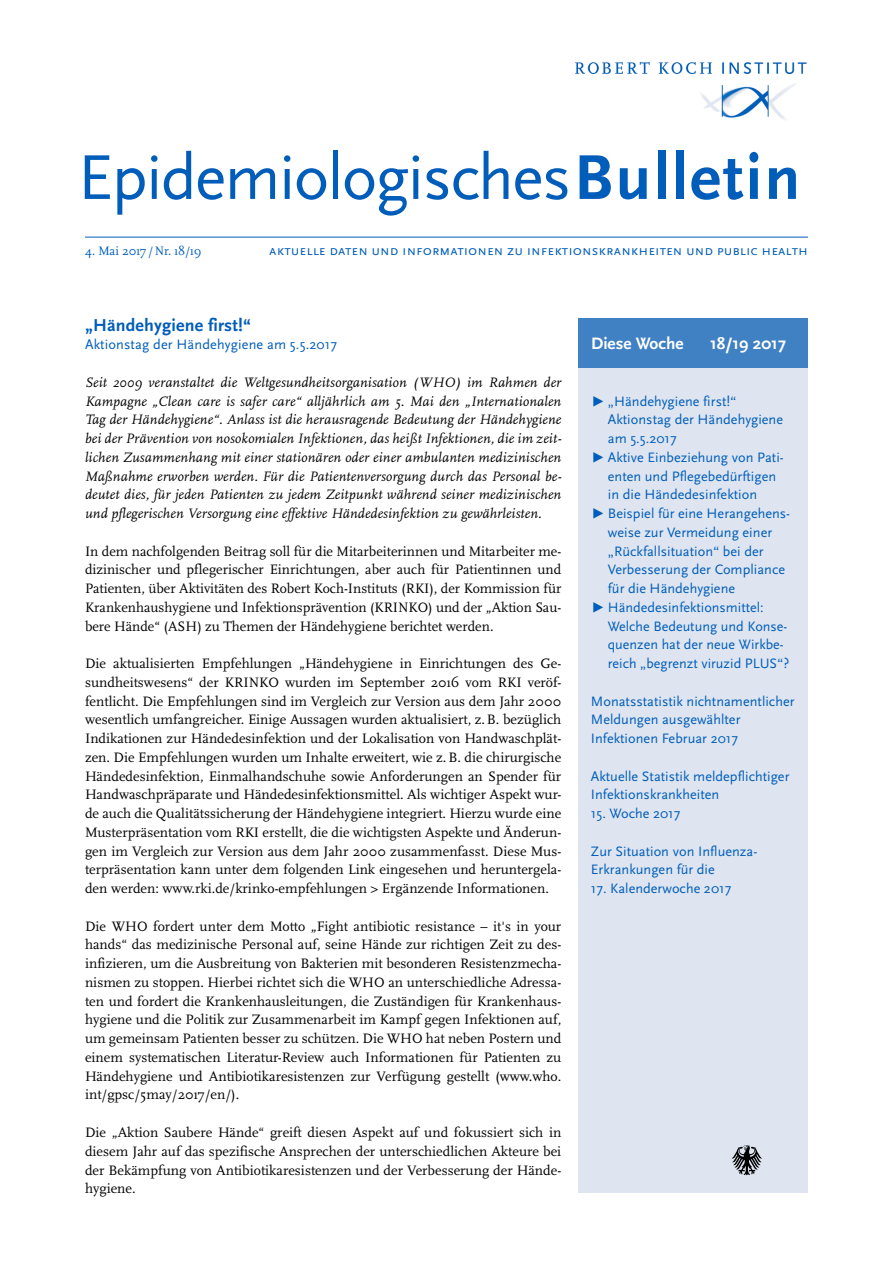
<style>
.page{position:relative;width:893px;height:1263px;background:#fff}
.page>*{position:absolute;margin:0;border:0;box-sizing:border-box;transform-origin:0 0}
.t1{font:66px "Scala Sans Pro";letter-spacing:-.02em;color:#005db9}
.t2{font:700 18px "Scala Sans Pro";letter-spacing:.01em;color:#005db9}
.t3{font:700 17.25px "Scala Sans Pro";color:#fff}
.t4{font:14.25px/18.8px "Scala Pro";color:#000;text-align:justify}
.t5{font:14.25px/18.8px "Scala Sans Pro";color:#005db9}
.t6{font:italic 14.25px/18.8px "Scala Pro";letter-spacing:.01em;color:#000;text-align:justify}
.t7{font:12.75px "Scala Pro";color:#005db9}
.s1{font-weight:700}
</style>
<div class="page">
<hr style="left:85px;top:237px;width:723px;height:1px;background:#005db9">
<img style="left:575px;top:61px;width:232px;height:59px">
<div style="left:578px;top:318px;width:230px;height:875px;background:#dee5f0"></div>
<div style="left:578px;top:318px;width:230px;height:50px;background:#4081c3"></div>
<svg style="left:732px;top:1145px;width:30px;height:31px"></svg>
<h1 class="t1" style="left:78px;top:139px;width:724px">Epidemiologisches<span class="s1">Bulletin</span></h1>
<p class="t7" style="left:85px;top:243px;width:118px">4. Mai 2017 /Nr. 18/19</p>
<p class="t5" style="left:269px;top:241px;width:540px">aktuelle daten und informationen zu infektionskrankheiten und public health</p>
<p class="t2" style="left:85px;top:314px;width:167px">„Händehygiene first!“</p>
<p class="t5" style="left:85px;top:335px;width:254px">Aktionstag der Händehygiene am 5.5.2017</p>
<p class="t6" style="left:85px;top:373px;width:478px">Seit 2009 veranstaltet die Weltgesundheitsorganisation (WHO) im Rahmen der Kampagne „Clean care is safer care“ alljährlich am 5. Mai den „Internationalen Tag der Händehygiene“. Anlass ist die herausragende Bedeutung der Händehygiene bei der Prävention von nosokomialen Infektionen, das heißt Infektionen, die im zeit&shy;lichen Zusammenhang mit einer stationären oder einer ambulanten medizinischen Maßnahme erworben werden. Für die Patientenversorgung durch das Personal be&shy;deutet dies, für jeden Patienten zu jedem Zeitpunkt während seiner medizinischen und pflegerischen Versorgung eine effektive Händedesinfektion zu gewährleisten.</p>
<p class="t4" style="left:85px;top:541px;width:478px">In dem nachfolgenden Beitrag soll für die Mitarbeiterinnen und Mitarbeiter me&shy;dizinischer und pflegerischer Einrichtungen, aber auch für Patientinnen und Patienten, über Aktivitäten des Robert Koch-Instituts (RKI), der Kommission für Krankenhaushygiene und Infektionsprävention (KRINKO) und der „Aktion Sau&shy;bere Hände“ (ASH) zu Themen der Händehygiene berichtet werden.</p>
<p class="t4" style="left:85px;top:654px;width:478px">Die aktualisierten Empfehlungen „Händehygiene in Einrichtungen des Ge&shy;sundheitswesens“ der KRINKO wurden im September 2016 vom RKI veröf&shy;fentlicht. Die Empfehlungen sind im Vergleich zur Version aus dem Jahr 2000 wesentlich umfangreicher. Einige Aussagen wurden aktualisiert, z.B. bezüglich Indikationen zur Händedesinfektion und der Lokalisation von Handwaschplät&shy;zen. Die Empfehlungen wurden um Inhalte erweitert, wie z.B. die chirurgische Händedesinfektion, Einmalhandschuhe sowie Anforderungen an Spender für Handwaschpräparate und Händedesinfektionsmittel. Als wichtiger Aspekt wur&shy;de auch die Qualitätssicherung der Händehygiene integriert. Hierzu wurde eine Musterpräsentation vom RKI erstellt, die die wichtigsten Aspekte und Änderun&shy;gen im Vergleich zur Version aus dem Jahr 2000 zusammenfasst. Diese Mus&shy;terpräsentation kann unter dem folgenden Link eingesehen und heruntergela&shy;den werden: www.rki.de/krinko-empfehlungen &gt; Ergänzende Informationen.</p>
<p class="t4" style="left:85px;top:916px;width:478px">Die WHO fordert unter dem Motto „Fight antibiotic resistance – it's in your hands“ das medizinische Personal auf, seine Hände zur richtigen Zeit zu des&shy;infizieren, um die Ausbreitung von Bakterien mit besonderen Resistenzmecha&shy;nismen zu stoppen. Hierbei richtet sich die WHO an unterschiedliche Adressa&shy;ten und fordert die Krankenhausleitungen, die Zuständigen für Krankenhaus&shy;hygiene und die Politik zur Zusammenarbeit im Kampf gegen Infektionen auf, um gemeinsam Patienten besser zu schützen. Die WHO hat neben Postern und einem systematischen Literatur-Review auch Informationen für Patienten zu Händehygiene und Antibiotikaresistenzen zur Verfügung gestellt (www.who. int/gpsc/5may/2017/en/).</p>
<p class="t4" style="left:85px;top:1123px;width:478px">Die „Aktion Saubere Hände“ greift diesen Aspekt auf und fokussiert sich in diesem Jahr auf das spezifische Ansprechen der unterschiedlichen Akteure bei der Bekämpfung von Antibiotikaresistenzen und der Verbesserung der Hände&shy;hygiene.</p>
<p class="t3" style="left:591px;top:334px;width:94px">Diese Woche</p>
<p class="t3" style="left:710px;top:334px;width:77px">18/19 2017</p>
<p class="t5" style="left:591px;top:391px;width:147px">▶ „Händehygiene first!“</p>
<p class="t5" style="left:608px;top:410px;width:177px">Aktionstag der Händehygiene</p>
<p class="t5" style="left:608px;top:429px;width:70px">am 5.5.2017</p>
<p class="t5" style="left:591px;top:448px;width:194px">▶ Aktive Einbeziehung von Pati-</p>
<p class="t5" style="left:608px;top:467px;width:170px">enten und Pflegebedürftigen</p>
<p class="t5" style="left:608px;top:485px;width:151px">in die Händedesinfektion</p>
<p class="t5" style="left:591px;top:504px;width:201px">▶ Beispiel für eine Herangehens-</p>
<p class="t5" style="left:608px;top:523px;width:166px">weise zur Vermeidung einer</p>
<p class="t5" style="left:608px;top:542px;width:157px">„Rückfallsituation“ bei der</p>
<p class="t5" style="left:608px;top:560px;width:179px">Verbesserung der Compliance</p>
<p class="t5" style="left:608px;top:579px;width:129px">für die Händehygiene</p>
<p class="t5" style="left:591px;top:598px;width:174px">▶ Händedesinfektionsmittel:</p>
<p class="t5" style="left:608px;top:616px;width:181px">Welche Bedeutung und Konse-</p>
<p class="t5" style="left:608px;top:635px;width:177px">quenzen hat der neue Wirkbe-</p>
<p class="t5" style="left:608px;top:654px;width:183px">reich „begrenzt viruzid PLUS“?</p>
<p class="t5" style="left:591px;top:691px;width:205px">Monatsstatistik nichtnamentlicher<br>Meldungen ausgewählter<br>Infektionen Februar 2017</p>
<p class="t5" style="left:591px;top:767px;width:200px">Aktuelle Statistik meldepflichtiger<br>Infektionskrankheiten</p>
<p class="t5" style="left:591px;top:804px;width:91px">15. Woche 2017</p>
<p class="t5" style="left:591px;top:842px;width:168px">Zur Situation von Influenza-<br>Erkrankungen für die</p>
<p class="t5" style="left:591px;top:879px;width:142px">17. Kalenderwoche 2017</p>
</div>
